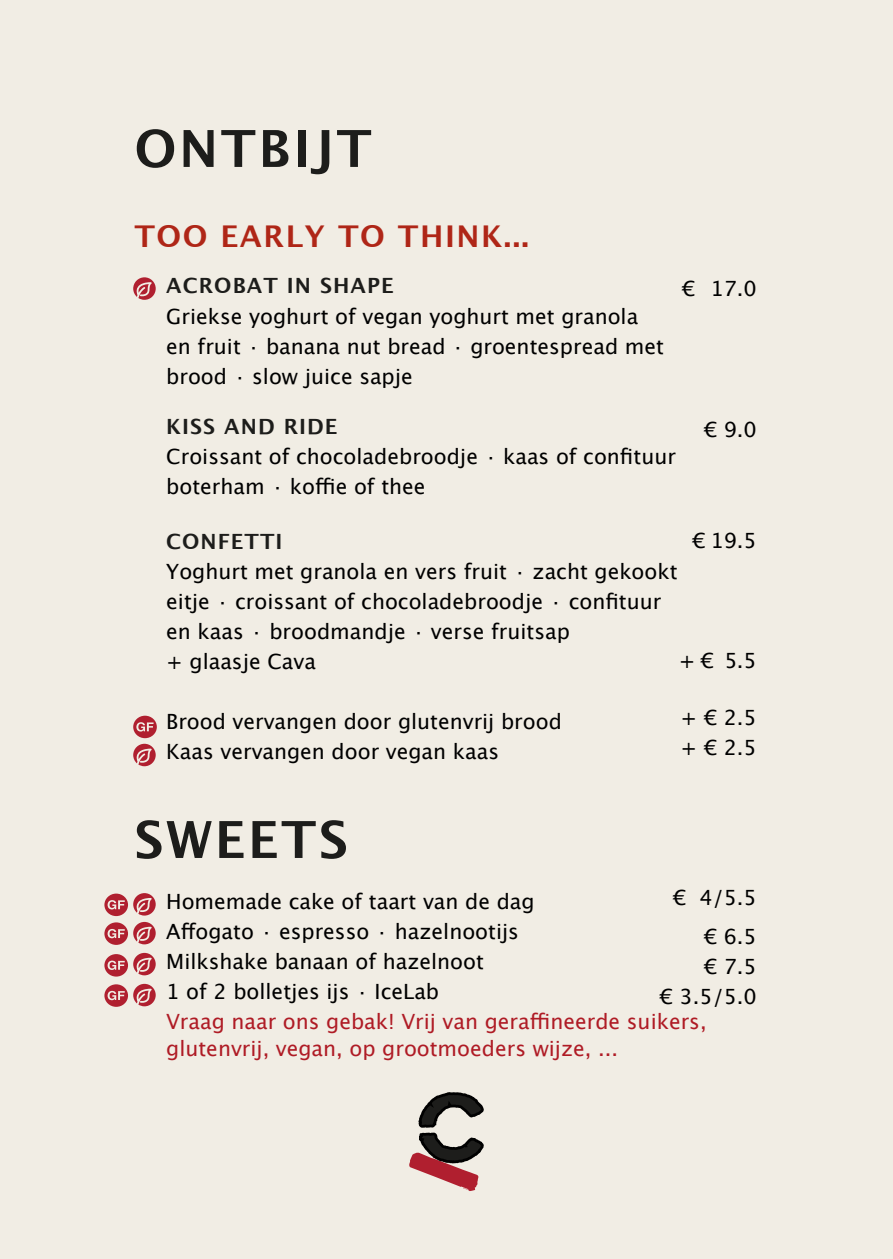
<style>
.page{position:relative;width:893px;height:1259px;background:#f1ede4}
.page>*{position:absolute;margin:0;border:0;box-sizing:border-box;transform-origin:0 0}
.t1{font:700 51px "Lucida Grande";letter-spacing:.05em;color:#1d1d1b}
.t2{font:700 30px "Lucida Grande";letter-spacing:.05em;color:#af2617}
.t3{font:21px/30px "Lucida Grande";color:#000}
.t4{font:21px "Lucida Grande";color:#af1b25}
.t5{font:700 21px "Lucida Grande";letter-spacing:.05em;color:#1d1d1b}
.s1{font-size:19.5px}
.s2{font-weight:700;color:#1d1d1b}
.s3{color:#af1b25}
</style>
<div class="page">
<svg style="left:133px;top:277px;width:23px;height:23px"></svg>
<svg style="left:133px;top:744px;width:23px;height:22px"></svg>
<svg style="left:133px;top:715px;width:24px;height:23px"></svg>
<svg style="left:104px;top:953px;width:52px;height:23px"></svg>
<svg style="left:104px;top:922px;width:52px;height:23px"></svg>
<svg style="left:104px;top:893px;width:52px;height:23px"></svg>
<svg style="left:104px;top:984px;width:52px;height:23px"></svg>
<svg style="left:409px;top:1092px;width:75px;height:99px"></svg>
<h1 class="t1" style="left:134px;top:127px;width:239px">ONTBIJT</h1>
<h2 class="t2" style="left:134px;top:224px;width:396px">TOO EARLY TO THINK...</h2>
<p class="t5" style="left:166px;top:277px;width:229px">ACROBAT IN SHAPE</p>
<p class="t3" style="left:166px;top:302px;width:499px">Griekse yoghurt of vegan yoghurt met granola en fruit <span class="s1">∙</span> banana nut bread <span class="s1">∙</span> groentespread met brood <span class="s1">∙</span> slow juice sapje</p>
<p class="t3" style="left:166px;top:413px;width:511px"><span class="s2">KISS AND RIDE<br></span>Croissant of chocoladebroodje <span class="s1">∙</span> kaas of confituur boterham <span class="s1">∙</span> koffie of thee</p>
<p class="t3" style="left:166px;top:528px;width:513px"><span class="s2">CONFETTI<br></span>Yoghurt met granola en vers fruit <span class="s1">∙</span> zacht gekookt eitje <span class="s1">∙</span> croissant of chocoladebroodje <span class="s1">∙</span> confituur en kaas <span class="s1">∙</span> broodmandje <span class="s1">∙</span> verse fruitsap<br>+ glaasje Cava</p>
<p class="t3" style="left:166px;top:708px;width:397px">Brood vervangen door glutenvrĳ brood<br>Kaas vervangen door vegan kaas</p>
<p class="t3" style="left:682px;top:274px;width:77px">€ 17.0</p>
<p class="t3" style="left:704px;top:415px;width:55px">€ 9.0</p>
<p class="t3" style="left:692px;top:526px;width:66px">€ 19.5</p>
<p class="t3" style="left:679px;top:646px;width:80px">+ € 5.5</p>
<p class="t3" style="left:680px;top:703px;width:78px">+ € 2.5 + € 2.5</p>
<h1 class="t1" style="left:134px;top:818px;width:215px">SWEETS</h1>
<p class="t3" style="left:673px;top:879px;width:86px;line-height:39px;text-align:right">€ 4/5.5 € 6.5</p>
<p class="t3" style="left:660px;top:952px;width:99px;text-align:right">€ 7.5<br>€ 3.5/5.0</p>
<p class="t3" style="left:166px;top:888px;width:542px">Homemade cake of taart van de dag<br>Affogato <span class="s1">∙</span> espresso <span class="s1">∙</span> hazelnootĳs<br>Milkshake banaan of hazelnoot<br>1 of 2 bolletjes ĳs <span class="s1">∙</span> IceLab<br><span class="s3">Vraag naar ons gebak! Vrĳ van geraffineerde suikers,</span></p>
<p class="t4" style="left:166px;top:1040px;width:453px">glutenvrĳ, vegan, op grootmoeders wĳze, ...</p>
</div>
